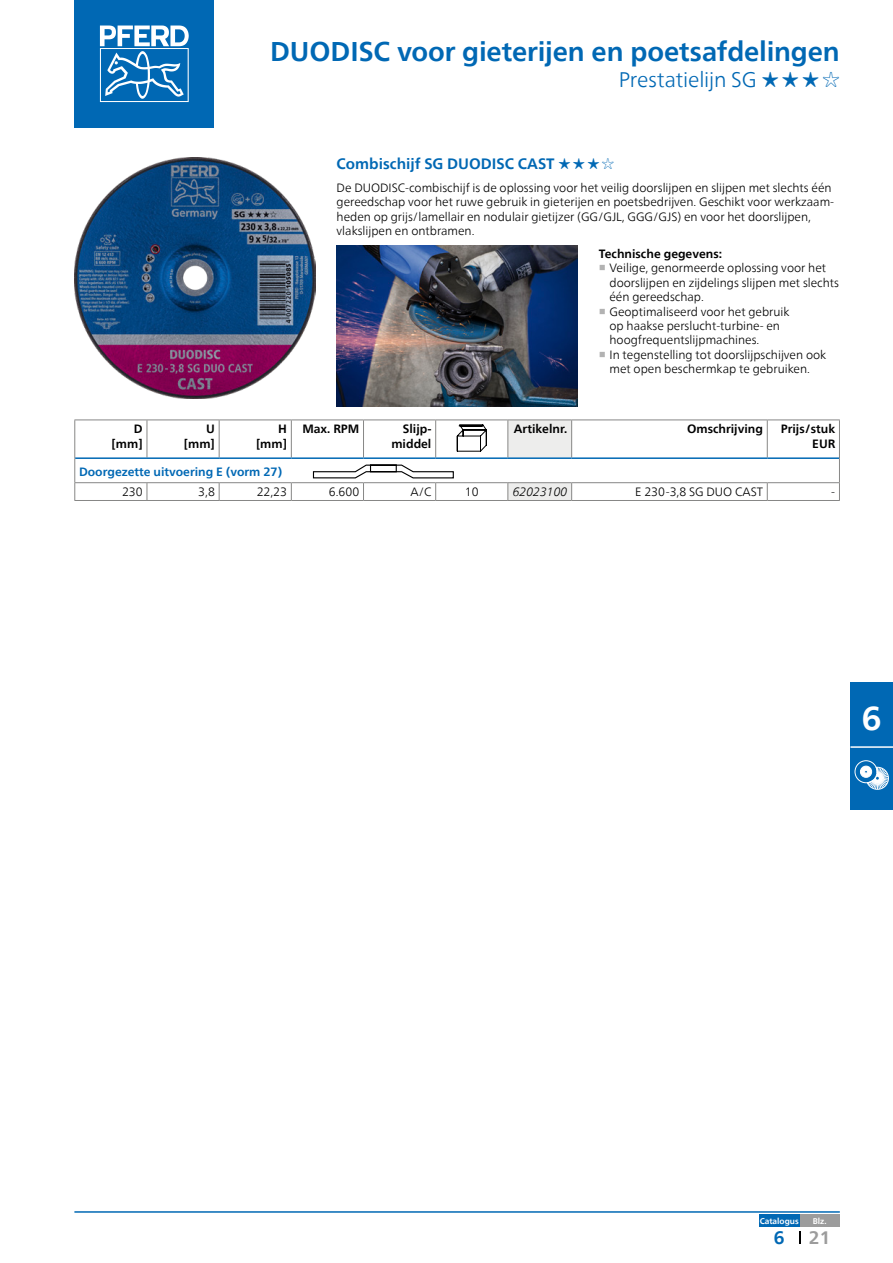
<style>
.page{position:relative;width:893px;height:1263px;background:#fff}
.page>*{position:absolute;margin:0;border:0;box-sizing:border-box;transform-origin:0 0}
.t1{font:700 33px "Neue Frutiger World";color:#fff}
.Headline{font:700 27px "Neue Frutiger World";letter-spacing:-.005em;color:#0068b4}
.Subheadline{font:300 21px "Neue Frutiger World";letter-spacing:-.01em;color:#0068b4}
.t2{font:700 18px "Neue Frutiger World";color:#9c9c9c}
.t3{font:700 18px "Neue Frutiger World";color:#0068b4}
.Produktgruppe{font:700 15px "Neue Frutiger World";color:#0068b4}
.FT_Spaltenspanne{font:300 12px/14.4px "Neue Frutiger World";color:#000}
.Spaltenkopf_rechts{font:700 12px/14.4px "Neue Frutiger World";color:#000;text-align:right}
.Spaltenwert_rechts{font:300 12px "Neue Frutiger World";color:#000}
.Zwischenueberschrift{font:700 12px "Neue Frutiger World";color:#0068b4}
.Ueberschrift{font:700 12px "Neue Frutiger World";color:#000}
.Artikelnummer{font:italic 300 12px "Neue Frutiger World";color:#000}
.Spaltenwert_zentriert{font:300 12px "Neue Frutiger World";color:#000}
.Preis{font:300 12px "Neue Frutiger World";color:#000}
.t4{font:700 8.25px "Neue Frutiger World";color:#fff}
.s1{font-family:"Arial Unicode MS";font-weight:700}
.s2{font-family:"Arial Unicode MS"}
.s3{font-family:"Arial Unicode MS";font-weight:700;color:#b2b2b2}
</style>
<div class="page">
<hr style="left:74px;top:1211px;width:766px;height:2px;background:#0068b4">
<div style="left:74px;top:0;width:140px;height:128px;background:#0068b4"></div>
<svg style="left:100px;top:26px;width:89px;height:76px"></svg>
<svg style="left:799px;top:1231px;width:1px;height:12px"></svg>
<div style="left:799px;top:1214px;width:41px;height:13px;background:#9c9c9c"></div>
<div style="left:759px;top:1214px;width:40px;height:13px;background:#0068b4"></div>
<div style="left:850px;top:682px;width:43px;height:128px;background:#0068b4"></div>
<hr style="left:850px;top:746px;width:43px;height:2px;background:#fff">
<svg style="left:855px;top:760px;width:34px;height:30px"></svg>
<img style="left:74px;top:157px;width:241px;height:242px">
<img style="left:337px;top:246px;width:241px;height:161px">
<hr style="left:74px;top:419px;width:73px;height:1px;background:#878786">
<hr style="left:74px;top:420px;width:1px;height:38px;background:#878786">
<hr style="left:147px;top:419px;width:72px;height:1px;background:#878786">
<hr style="left:147px;top:420px;width:1px;height:37px;background:#878786">
<hr style="left:219px;top:419px;width:72px;height:1px;background:#878786">
<hr style="left:219px;top:420px;width:1px;height:37px;background:#878786">
<hr style="left:291px;top:419px;width:72px;height:1px;background:#878786">
<hr style="left:291px;top:420px;width:1px;height:37px;background:#878786">
<hr style="left:363px;top:419px;width:73px;height:1px;background:#878786">
<hr style="left:363px;top:420px;width:1px;height:37px;background:#878786">
<hr style="left:436px;top:419px;width:72px;height:1px;background:#878786">
<hr style="left:435px;top:420px;width:1px;height:37px;background:#878786">
<hr style="left:572px;top:419px;width:195px;height:1px;background:#878786">
<hr style="left:767px;top:419px;width:73px;height:1px;background:#878786">
<hr style="left:767px;top:420px;width:1px;height:37px;background:#878786">
<hr style="left:839px;top:420px;width:1px;height:38px;background:#878786">
<svg style="left:147px;top:483px;width:1px;height:17px"></svg>
<svg style="left:219px;top:483px;width:1px;height:17px"></svg>
<svg style="left:291px;top:483px;width:1px;height:17px"></svg>
<svg style="left:767px;top:483px;width:1px;height:17px"></svg>
<hr style="left:74px;top:500px;width:73px;height:1px;background:#878786">
<hr style="left:147px;top:500px;width:72px;height:1px;background:#878786">
<hr style="left:219px;top:500px;width:72px;height:1px;background:#878786">
<hr style="left:291px;top:500px;width:72px;height:1px;background:#878786">
<hr style="left:363px;top:500px;width:73px;height:1px;background:#878786">
<hr style="left:436px;top:500px;width:72px;height:1px;background:#878786">
<hr style="left:572px;top:500px;width:195px;height:1px;background:#878786">
<hr style="left:767px;top:500px;width:73px;height:1px;background:#878786">
<hr style="left:75px;top:457px;width:72px;height:2px;background:#0068b4">
<hr style="left:147px;top:457px;width:72px;height:2px;background:#0068b4">
<hr style="left:219px;top:457px;width:72px;height:2px;background:#0068b4">
<hr style="left:291px;top:457px;width:72px;height:2px;background:#0068b4">
<hr style="left:363px;top:457px;width:73px;height:2px;background:#0068b4">
<hr style="left:436px;top:457px;width:72px;height:2px;background:#0068b4">
<hr style="left:572px;top:457px;width:195px;height:2px;background:#0068b4">
<hr style="left:767px;top:457px;width:72px;height:2px;background:#0068b4">
<hr style="left:508px;top:419px;width:64px;height:1px;background:#878786">
<svg style="left:74px;top:458px;width:1px;height:42px"></svg>
<svg style="left:839px;top:458px;width:1px;height:42px"></svg>
<hr style="left:74px;top:482px;width:73px;height:1px;background:#878786">
<hr style="left:147px;top:482px;width:72px;height:1px;background:#878786">
<hr style="left:219px;top:482px;width:72px;height:1px;background:#878786">
<hr style="left:291px;top:482px;width:72px;height:1px;background:#878786">
<hr style="left:436px;top:482px;width:72px;height:1px;background:#878786">
<hr style="left:572px;top:482px;width:195px;height:1px;background:#878786">
<hr style="left:767px;top:482px;width:73px;height:1px;background:#878786">
<svg style="left:507px;top:420px;width:65px;height:80px"></svg>
<hr style="left:508px;top:500px;width:64px;height:1px;background:#878786">
<svg style="left:457px;top:424px;width:30px;height:28px"></svg>
<svg style="left:313px;top:465px;width:141px;height:35px"></svg>
<p class="Headline" style="left:270px;top:28px;width:571px">DUODISC voor gieterijen en poetsafdelingen</p>
<p class="Subheadline" style="left:619px;top:63px;width:223px">Prestatielijn SG <span class="s1">★ ★ ★ ☆</span></p>
<p class="Spaltenkopf_rechts" style="left:134px;top:422px;width:10px">D</p>
<p class="Spaltenkopf_rechts" style="left:112px;top:436px;width:33px">[mm]</p>
<p class="Spaltenkopf_rechts" style="left:206px;top:422px;width:10px">U</p>
<p class="Spaltenkopf_rechts" style="left:184px;top:436px;width:33px">[mm]</p>
<p class="Produktgruppe" style="left:337px;top:150px;width:279px">Combischijf SG DUODISC CAST <span class="s2">★★★☆</span></p>
<p class="FT_Spaltenspanne" style="left:337px;top:180px;width:499px">De DUODISC-combischijf is de oplossing voor het veilig doorslijpen en slijpen met slechts één gereedschap voor het ruwe gebruik in gieterijen en poetsbedrijven. Geschikt voor werkzaam&shy;heden op grijs/lamellair en nodulair gietijzer (GG/GJL, GGG/GJS) en voor het doorslijpen, vlakslijpen en ontbramen.</p>
<p class="Ueberschrift" style="left:599px;top:243px;width:125px">Technische gegevens:</p>
<p class="FT_Spaltenspanne" style="left:609px;top:261px;width:231px;text-indent:-11px"><span class="s3">■</span> Veilige, genormeerde oplossing voor het doorslijpen en zijdelings slijpen met slechts één gereedschap.</p>
<p class="FT_Spaltenspanne" style="left:609px;top:304px;width:182px;text-indent:-11px"><span class="s3">■</span> Geoptimaliseerd voor het gebruik op haakse perslucht-turbine- en hoogfrequentslijpmachines.</p>
<p class="FT_Spaltenspanne" style="left:599px;top:347px;width:229px;text-align:center"><span class="s3">■</span> In tegenstelling tot doorslijpschijven ook met open beschermkap te gebruiken.</p>
<p class="Spaltenkopf_rechts" style="left:278px;top:422px;width:10px">H</p>
<p class="Spaltenkopf_rechts" style="left:256px;top:436px;width:33px">[mm]</p>
<p class="Spaltenkopf_rechts" style="left:302px;top:422px;width:58px">Max. RPM</p>
<p class="Spaltenkopf_rechts" style="left:391px;top:422px;width:42px">Slijp&shy;middel</p>
<p class="Spaltenkopf_rechts" style="left:514px;top:422px;width:55px">Artikelnr.</p>
<p class="Spaltenkopf_rechts" style="left:687px;top:422px;width:77px">Omschrijving</p>
<p class="Spaltenkopf_rechts" style="left:781px;top:422px;width:56px">Prijs/stuk</p>
<p class="Spaltenkopf_rechts" style="left:812px;top:436px;width:24px">EUR</p>
<p class="Zwischenueberschrift" style="left:79px;top:462px;width:205px">Doorgezette uitvoering E (vorm 27)</p>
<p class="Spaltenwert_rechts" style="left:122px;top:483px;width:22px">230</p>
<p class="Spaltenwert_rechts" style="left:198px;top:483px;width:18px">3,8</p>
<p class="Spaltenwert_rechts" style="left:257px;top:483px;width:32px">22,23</p>
<p class="Spaltenwert_rechts" style="left:329px;top:483px;width:32px">6.600</p>
<p class="Spaltenwert_rechts" style="left:410px;top:483px;width:23px">A/C</p>
<p class="Spaltenwert_zentriert" style="left:465px;top:483px;width:15px">10</p>
<p class="Artikelnummer" style="left:513px;top:483px;width:56px">62023100</p>
<p class="Spaltenwert_rechts" style="left:635px;top:483px;width:129px">E 230-3,8 SG DUO CAST</p>
<p class="Preis" style="left:831px;top:483px;width:5px">-</p>
<h1 class="t1" style="left:862px;top:690px;width:21px">6</h1>
<p class="t4" style="left:760px;top:1213px;width:41px">Catalogus</p>
<p class="t4" style="left:813px;top:1213px;width:15px">Blz.</p>
<h3 class="t3" style="left:774px;top:1221px;width:12px">6</h3>
<h3 class="t2" style="left:809px;top:1221px;width:23px">21</h3>
</div>
